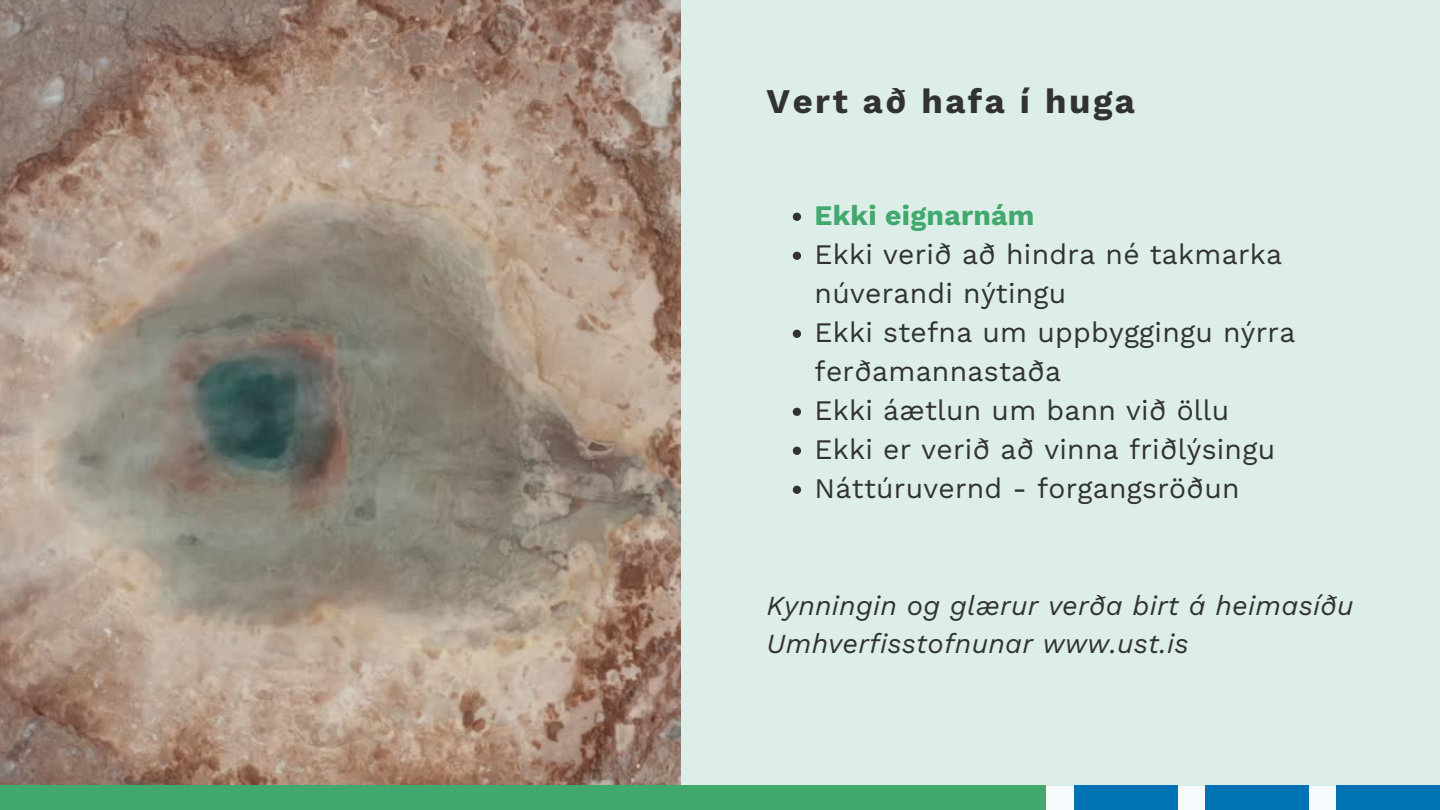
<style>
.page{position:relative;width:1440px;height:810px;background:#fff}
.page>*{position:absolute;margin:0;border:0;box-sizing:border-box;transform-origin:0 0}
.t1{font:700 34.6px "Work Sans";letter-spacing:.075em;color:#323232}
.t2{font:28.3px/39px "Work Sans";letter-spacing:.01em;color:#323232}
.t3{font:700 28.3px "Work Sans";letter-spacing:.01em;color:#41a86e}
.t4{font:italic 27.5px/38.2px "Work Sans";letter-spacing:.01em;color:#323232}
</style>
<div class="page">
<div style="left:681px;top:0;width:759px;height:786px;background:#dceee7"></div>
<svg style="left:793px;top:213px;width:8px;height:8px"></svg>
<svg style="left:793px;top:252px;width:8px;height:8px"></svg>
<svg style="left:793px;top:330px;width:8px;height:8px"></svg>
<svg style="left:793px;top:408px;width:8px;height:8px"></svg>
<svg style="left:793px;top:447px;width:8px;height:8px"></svg>
<svg style="left:793px;top:486px;width:8px;height:8px"></svg>
<img style="left:0;top:0;width:681px;height:786px">
<div style="left:0;top:786px;width:1046px;height:24px;background:#41a86e"></div>
<div style="left:1074px;top:786px;width:104px;height:24px;background:#0073b4"></div>
<div style="left:1205px;top:786px;width:104px;height:24px;background:#0073b4"></div>
<div style="left:1337px;top:786px;width:103px;height:24px;background:#0073b4"></div>
<p class="t1" style="left:767px;top:80px;width:370px">Vert að hafa í huga</p>
<p class="t3" style="left:815px;top:198px;width:221px">Ekki eignarnám</p>
<p class="t2" style="left:815px;top:234px;width:469px">Ekki verið að hindra né takmarka núverandi nýtingu</p>
<p class="t2" style="left:815px;top:312px;width:482px">Ekki stefna um uppbyggingu nýrra ferðamannastaða</p>
<p class="t2" style="left:815px;top:390px;width:416px">Ekki áætlun um bann við öllu</p>
<p class="t2" style="left:815px;top:429px;width:462px">Ekki er verið að vinna friðlýsingu</p>
<p class="t2" style="left:815px;top:468px;width:426px">Náttúruvernd - forgangsröðun</p>
<p class="t4" style="left:767px;top:586px;width:589px">Kynningin og glærur verða birt á heimasíðu<br>Umhverfisstofnunar www.ust.is</p>
</div>
